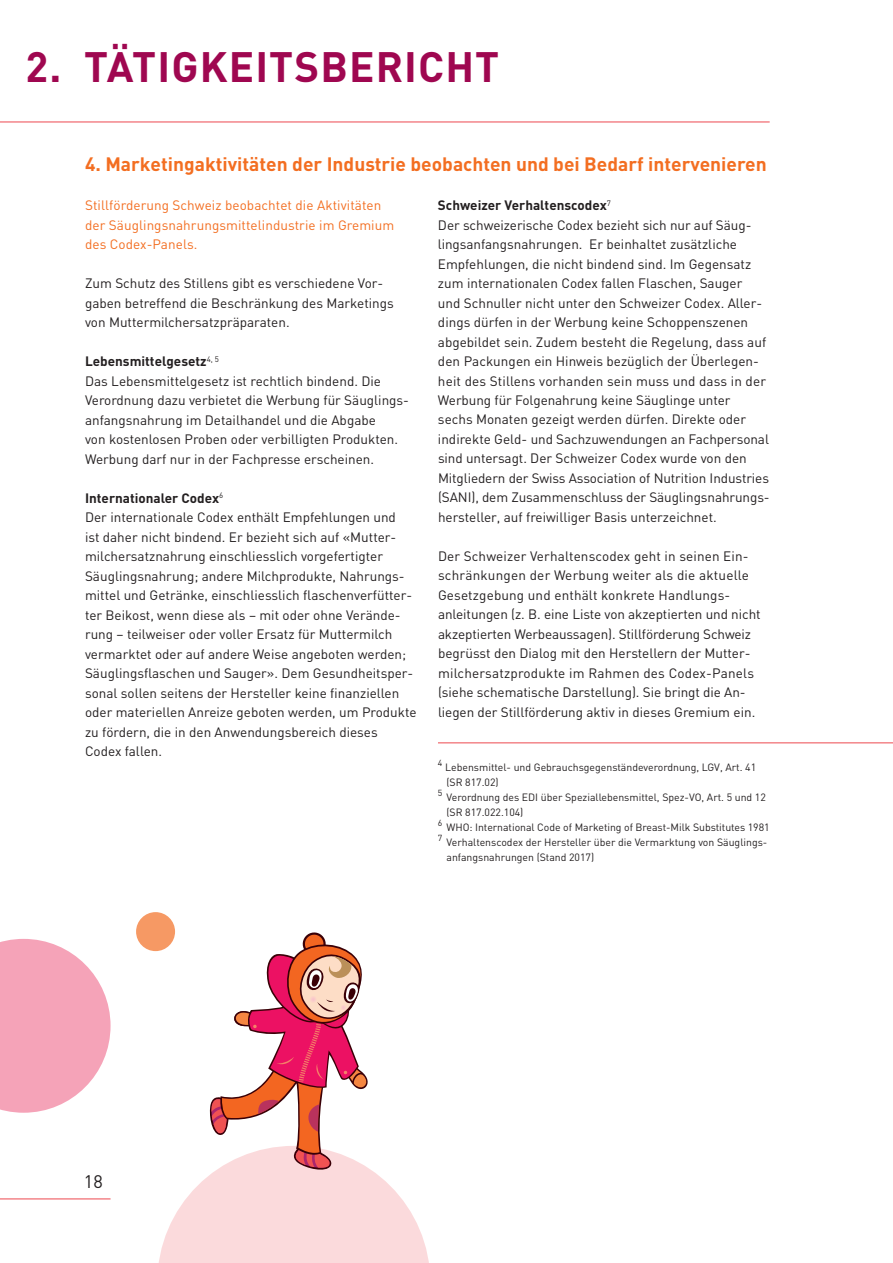
<style>
.page{position:relative;width:893px;height:1263px;background:#fff}
.page>*{position:absolute;margin:0;border:0;box-sizing:border-box;transform-origin:0 0}
.t1{font:700 42px "DIN";letter-spacing:.025em;color:#9f0750}
.t2{font:700 19.2px "DIN";color:#f36e21}
.t3{font:18px "DIN";color:#231f20}
.t4{font:13.5px/19.5px "DIN";color:#231f20}
.t5{font:13.5px/19.5px "DIN";letter-spacing:.005em;color:#f36e21}
.t6{font:10.5px/15px "DIN";color:#231f20}
.t7{font:8.7px "DIN";color:#231f20}
.s1{font-weight:700}
</style>
<div class="page">
<hr style="left:0;top:121px;width:770px;height:2px;background:#f3858a">
<hr style="left:0;top:1198px;width:111px;height:1px;background:#f3858a">
<div style="left:136px;top:912px;width:39px;height:39px;background:#f69964;border-radius:50%"></div>
<svg style="left:0;top:939px;width:111px;height:174px"></svg>
<hr style="left:438px;top:742px;width:455px;height:1px;background:#f3858a">
<svg style="left:158px;top:932px;width:271px;height:331px"></svg>
<h1 class="t1" style="left:26px;top:39px;width:475px">2. TÄTIGKEITSBERICHT</h1>
<h2 class="t2" style="left:85px;top:152px;width:683px">4. Marketingaktivitäten der Industrie beobachten und bei Bedarf intervenieren</h2>
<p class="t5" style="left:85px;top:195px;width:311px">Stillförderung Schweiz beobachtet die Aktivitäten der Säuglingsnahrungsmittelindustrie im Gremium des Codex-Panels.</p>
<p class="t4" style="left:85px;top:273px;width:310px">Zum Schutz des Stillens gibt es verschiedene Vor&shy;gaben betreffend die Beschränkung des Marketings von Muttermilchersatzpräparaten.</p>
<p class="t4" style="left:85px;top:351px;width:326px"><span class="s1">Lebensmittelgesetz</span><sup>4,</sup> <sup>5<br></sup>Das Lebensmittelgesetz ist rechtlich bindend. Die Verordnung dazu verbietet die Werbung für Säuglings&shy;anfangsnahrung im Detailhandel und die Abgabe<br>von kostenlosen Proben oder verbilligten Produkten.<br>Werbung darf nur in der Fachpresse erscheinen.</p>
<p class="t4" style="left:85px;top:488px;width:333px"><span class="s1">Internationaler Codex</span><sup>6<br></sup>Der internationale Codex enthält Empfehlungen und<br>ist daher nicht bindend. Er bezieht sich auf «Mutter&shy;milchersatznahrung einschliesslich vorgefertigter Säuglingsnahrung; andere Milchprodukte, Nahrungs&shy;mittel und Getränke, einschliesslich flaschenverfütter&shy;ter Beikost, wenn diese als – mit oder ohne Verände&shy;rung – teilweiser oder voller Ersatz für Muttermilch vermarktet oder auf andere Weise angeboten werden; Säuglingsflaschen und Sauger». Dem Gesundheitsper&shy;sonal sollen seitens der Hersteller keine finanziellen oder materiellen Anreize geboten werden, um Produkte zu fördern, die in den Anwendungsbereich dieses Codex fallen.</p>
<p class="t4" style="left:438px;top:195px;width:333px"><span class="s1">Schweizer Verhaltenscodex</span><sup>7<br></sup>Der schweizerische Codex bezieht sich nur auf Säug&shy;lingsanfangsnahrungen. Er beinhaltet zusätzliche Empfehlungen, die nicht bindend sind. Im Gegensatz zum internationalen Codex fallen Flaschen, Sauger<br>und Schnuller nicht unter den Schweizer Codex. Aller&shy;dings dürfen in der Werbung keine Schoppenszenen abgebildet sein. Zudem besteht die Regelung, dass auf den Packungen ein Hinweis bezüglich der Überlegen&shy;heit des Stillens vorhanden sein muss und dass in der Werbung für Folgenahrung keine Säuglinge unter<br>sechs Monaten gezeigt werden dürfen. Direkte oder indirekte Geld- und Sachzuwendungen an Fachpersonal sind untersagt. Der Schweizer Codex wurde von den Mitgliedern der Swiss Association of Nutrition Industries (SANI), dem Zusammenschluss der Säuglingsnahrungs&shy;hersteller, auf freiwilliger Basis unterzeichnet.</p>
<p class="t4" style="left:438px;top:546px;width:324px">Der Schweizer Verhaltenscodex geht in seinen Ein&shy;schränkungen der Werbung weiter als die aktuelle Gesetzgebung und enthält konkrete Handlungs&shy;anleitungen (z. B. eine Liste von akzeptierten und nicht akzeptierten Werbeaussagen). Stillförderung Schweiz begrüsst den Dialog mit den Herstellern der Mutter&shy;milchersatzprodukte im Rahmen des Codex-Panels (siehe schematische Darstellung). Sie bringt die An&shy;liegen der Stillförderung aktiv in dieses Gremium ein.</p>
<p class="t7" style="left:438px;top:757px;width:6px">4</p>
<p class="t6" style="left:445px;top:760px;width:312px">Lebensmittel- und Gebrauchsgegenständeverordnung, LGV, Art. 41 (SR 817.02)</p>
<p class="t7" style="left:438px;top:787px;width:6px">5</p>
<p class="t6" style="left:446px;top:790px;width:321px">Verordnung des EDI über Speziallebensmittel, Spez-VO, Art. 5 und 12 (SR 817.022.104)</p>
<p class="t7" style="left:438px;top:817px;width:6px">6</p>
<p class="t6" style="left:446px;top:820px;width:325px">WHO: International Code of Marketing of Breast-Milk Substitutes 1981</p>
<p class="t7" style="left:438px;top:832px;width:6px">7</p>
<p class="t6" style="left:446px;top:835px;width:322px">Verhaltenscodex der Hersteller über die Vermarktung von Säuglings&shy;anfangsnahrungen (Stand 2017)</p>
<h3 class="t3" style="left:84px;top:1170px;width:20px">18</h3>
</div>
